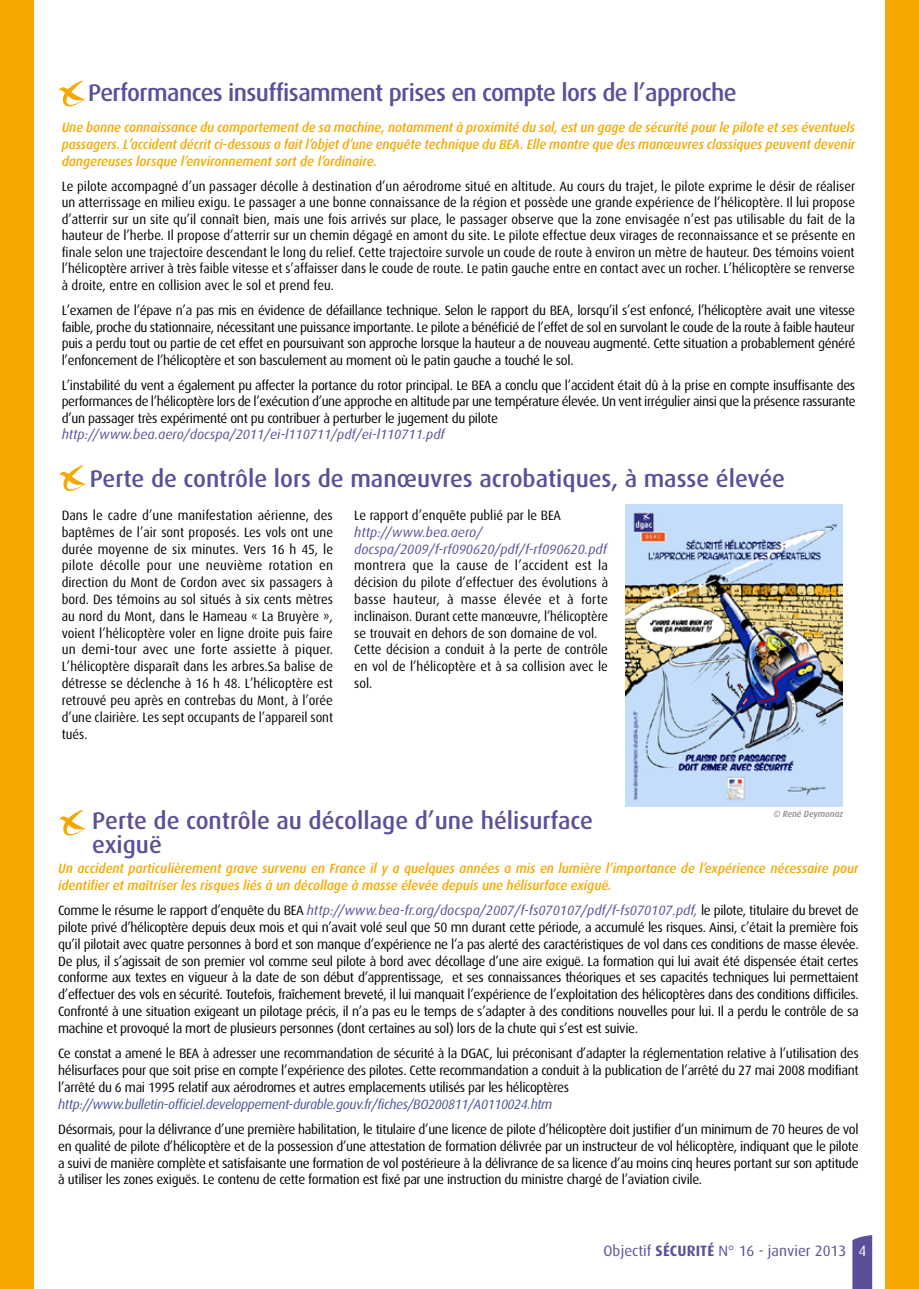
<style>
.page{position:relative;width:919px;height:1289px;background:#fff}
.page>*{position:absolute;margin:0;border:0;box-sizing:border-box;transform-origin:0 0}
.t1{font:500 24px/24px "Dax OT";letter-spacing:-.005em;color:#5a5099}
.t2{font:500 24px "Dax OT";letter-spacing:-.025em;color:#5a5099}
.t3{font:15px "Dax OT";color:#5a5099}
.t4{font:13.5px/16.8px "Dax OT";letter-spacing:-.01em;color:#000;text-align:justify}
.t5{font:13.5px/16.5px "Dax OT";letter-spacing:-.01em;color:#000;text-align:justify;scale:.95 1}
.t6{font:13.5px/16.8px "Dax OT";letter-spacing:-.01em;color:#000;text-align:justify;scale:.96 1}
.t7{font:italic 500 13.5px/16.8px "Dax OT";color:#f7a800;text-align:justify;scale:.95 1}
.t8{font:italic 13.5px/16.8px "Dax OT";color:#5a5099}
.t9{font:italic 13.5px "Dax OT";letter-spacing:-.025em;color:#4b5394}
.t10{font:italic 500 9px "Dax OT";color:#87888a;scale:.95 1}
.s1{font-style:italic;color:#5a5099}
.s2{font-weight:700}
.s3{color:#fff}
</style>
<div class="page">
<svg style="left:852px;top:1235px;width:20px;height:53px"></svg>
<div style="left:0;top:0;width:33px;height:1288px;background:#f7a800"></div>
<div style="left:885px;top:0;width:33px;height:1288px;background:#f7a800"></div>
<svg style="left:59px;top:810px;width:26px;height:26px"></svg>
<svg style="left:59px;top:81px;width:26px;height:26px"></svg>
<img style="left:625px;top:504px;width:217px;height:302px">
<svg style="left:59px;top:465px;width:26px;height:26px"></svg>
<h1 class="t2" style="left:88px;top:80px;width:650px">Performances insuffisamment prises en compte lors de l’approche</h1>
<p class="t7" style="left:62px;top:119px;width:836px">Une bonne connaissance du comportement de sa machine, notamment à proximité du sol, est un gage de sécurité pour le pilote et ses éventuels passagers. L’accident décrit ci-dessous a fait l’objet d’une enquête technique du BEA. Elle montre que des manœuvres classiques peuvent devenir dangereuses lorsque l’environnement sort de l’ordinaire.</p>
<p class="t5" style="left:62px;top:178px;width:836px">Le pilote accompagné d’un passager décolle à destination d’un aérodrome situé en altitude. Au cours du trajet, le pilote exprime le désir de réaliser un atterrissage en milieu exigu. Le passager a une bonne connaissance de la région et possède une grande expérience de l’hélicoptère. Il lui propose d’atterrir sur un site qu’il connaît bien, mais une fois arrivés sur place, le passager observe que la zone envisagée n’est pas utilisable du fait de la hauteur de l’herbe. Il propose d’atterrir sur un chemin dégagé en amont du site. Le pilote effectue deux virages de reconnaissance et se présente en finale selon une trajectoire descendant le long du relief. Cette trajectoire survole un coude de route à environ un mètre de hauteur. Des témoins voient l’hélicoptère arriver à très faible vitesse et s’affaisser dans le coude de route. Le patin gauche entre en contact avec un rocher. L’hélicoptère se renverse à droite, entre en collision avec le sol et prend feu.</p>
<p class="t4" style="left:62px;top:302px;width:795px">L’examen de l’épave n’a pas mis en évidence de défaillance technique. Selon le rapport du BEA, lorsqu’il s’est enfoncé, l’hélicoptère avait une vitesse faible, proche du stationnaire, nécessitant une puissance importante. Le pilote a bénéficié de l’effet de sol en survolant le coude de la route à faible hauteur puis a perdu tout ou partie de cet effet en poursuivant son approche lorsque la hauteur a de nouveau augmenté. Cette situation a probablement généré l’enfoncement de l’hélicoptère et son basculement au moment où le patin gauche a touché le sol.</p>
<p class="t4" style="left:62px;top:377px;width:795px">L’instabilité du vent a également pu affecter la portance du rotor principal. Le BEA a conclu que l’accident était dû à la prise en compte insuffisante des performances de l’hélicoptère lors de l’exécution d’une approche en altitude par une température élevée. Un vent irrégulier ainsi que la présence rassurante d’un passager très expérimenté ont pu contribuer à perturber le jugement du pilote</p>
<p class="t8" style="left:62px;top:426px;width:384px">http://www.bea.aero/docspa/2011/ei-l110711/pdf/ei-l110711.pdf</p>
<h1 class="t1" style="left:90px;top:467px;width:697px">Perte de contrôle lors de manœuvres acrobatiques, à masse élevée</h1>
<p class="t6" style="left:62px;top:507px;width:284px">Dans le cadre d’une manifestation aérienne, des baptêmes de l’air sont proposés. Les vols ont une durée moyenne de six minutes. Vers 16 h 45, le pilote décolle pour une neuvième rotation en direction du Mont de Cordon avec six passagers à bord. Des témoins au sol situés à six cents mètres au nord du Mont, dans le Hameau « La Bruyère », voient l’hélicoptère voler en ligne droite puis faire un demi-tour avec une forte assiette à piquer.<br>L’hélicoptère disparaît dans les arbres.Sa balise de détresse se déclenche à 16 h 48. L’hélicoptère est retrouvé peu après en contrebas du Mont, à l’orée d’une clairière. Les sept occupants de l’appareil sont tués.</p>
<p class="t5" style="left:354px;top:507px;width:219px">Le rapport d’enquête publié par le BEA</p>
<p class="t8" style="left:354px;top:524px;width:254px">http://www.bea.aero/ docspa/2009/f-rf090620/pdf/f-rf090620.pdf</p>
<p class="t4" style="left:354px;top:557px;width:255px;text-align:left">montrera que la cause de l’accident est la décision du pilote d’effectuer des évolutions à basse hauteur, à masse élevée et à forte inclinaison. Durant cette manœuvre, l’hélicoptère se trouvait en dehors de son domaine de vol.<br>Cette décision a conduit à la perte de contrôle en vol de l’hélicoptère et à sa collision avec le sol.</p>
<p class="t10" style="left:773px;top:808px;width:75px">© René Deymonaz</p>
<h1 class="t1" style="left:92px;top:809px;width:502px">Perte de contrôle au décollage d’une hélisurface exiguë</h1>
<p class="t7" style="left:58px;top:860px;width:844px">Un accident particulièrement grave survenu en France il y a quelques années a mis en lumière l’importance de l’expérience nécessaire pour identifier et maîtriser les risques liés à un décollage à masse élevée depuis une hélisurface exiguë.</p>
<p class="t4" style="left:58px;top:902px;width:802px">Comme le résume le rapport d’enquête du BEA <span class="s1">http://www.bea-fr.org/docspa/2007/f-fs070107/pdf/f-fs070107.pdf,</span> le pilote, titulaire du brevet de pilote privé d’hélicoptère depuis deux mois et qui n’avait volé seul que 50 mn durant cette période, a accumulé les risques. Ainsi, c’était la première fois qu’il pilotait avec quatre personnes à bord et son manque d’expérience ne l’a pas alerté des caractéristiques de vol dans ces conditions de masse élevée.<br>De plus, il s’agissait de son premier vol comme seul pilote à bord avec décollage d’une aire exiguë. La formation qui lui avait été dispensée était certes conforme aux textes en vigueur à la date de son début d’apprentissage, et ses connaissances théoriques et ses capacités techniques lui permettaient d’effectuer des vols en sécurité. Toutefois, fraîchement breveté, il lui manquait l’expérience de l’exploitation des hélicoptères dans des conditions difficiles.<br>Confronté à une situation exigeant un pilotage précis, il n’a pas eu le temps de s’adapter à des conditions nouvelles pour lui. Il a perdu le contrôle de sa machine et provoqué la mort de plusieurs personnes (dont certaines au sol) lors de la chute qui s’est est suivie.</p>
<p class="t4" style="left:58px;top:1045px;width:802px">Ce constat a amené le BEA à adresser une recommandation de sécurité à la DGAC, lui préconisant d’adapter la réglementation relative à l’utilisation des hélisurfaces pour que soit prise en compte l’expérience des pilotes. Cette recommandation a conduit à la publication de l’arrêté du 27 mai 2008 modifiant l’arrêté du 6 mai 1995 relatif aux aérodromes et autres emplacements utilisés par les hélicoptères</p>
<p class="t9" style="left:58px;top:1096px;width:495px">http://www.bulletin-officiel.developpement-durable.gouv.fr/fiches/BO200811/A0110024.htm</p>
<p class="t4" style="left:58px;top:1120px;width:802px">Désormais, pour la délivrance d’une première habilitation, le titulaire d’une licence de pilote d’hélicoptère doit justifier d’un minimum de 70 heures de vol en qualité de pilote d’hélicoptère et de la possession d’une attestation de formation délivrée par un instructeur de vol hélicoptère, indiquant que le pilote a suivi de manière complète et satisfaisante une formation de vol postérieure à la délivrance de sa licence d’au moins cinq heures portant sur son aptitude à utiliser les zones exiguës. Le contenu de cette formation est fixé par une instruction du ministre chargé de l’aviation civile.</p>
<p class="t3" style="left:603px;top:1242px;width:264px">Objectif <span class="s2">SÉCURITÉ</span> N° 16 - janvier 2013 <span class="s3">4</span></p>
</div>
